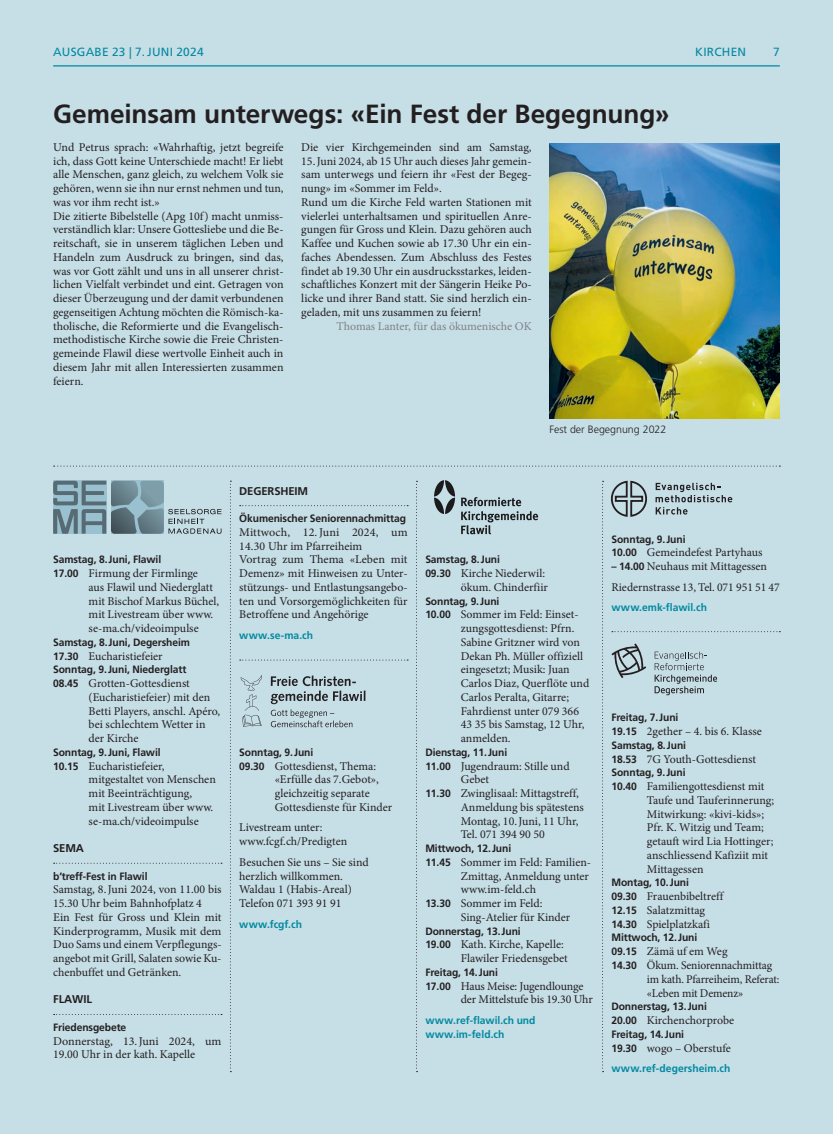
<style>
.page{position:relative;width:833px;height:1134px;background:#c6dee6}
.page>*{position:absolute;margin:0;border:0;box-sizing:border-box;transform-origin:0 0}
.t1{font:700 26.25px "Frutiger LT Std";letter-spacing:-.005em;color:#231f20}
.t2{font:11.88px/13.8px "Minion Pro";color:#231f20}
.t3{font:11.88px "Minion Pro";letter-spacing:-.005em;color:#808285}
.t4{font:11.88px "Frutiger LT Std";letter-spacing:.02em;color:#0289a0}
.t5{font:700 11.25px "Frutiger LT Std";letter-spacing:-.01em;color:#231f20}
.t6{font:700 10.62px "Frutiger LT Std";letter-spacing:-.01em;color:#231f20}
.t7{font:700 10.62px/13.8px "Frutiger LT Std";letter-spacing:.005em;color:#0289a0}
.t8{font:300 10.62px "Frutiger LT Std";color:#231f20}
.s1{font-family:"Frutiger LT Std";font-weight:700;font-size:10.62px}
</style>
<div class="page">
<hr style="left:53px;top:65px;width:727px;height:1px;background:#0289a0">
<svg style="left:54px;top:863px;width:168px;height:1px"></svg>
<svg style="left:54px;top:1014px;width:168px;height:1px"></svg>
<svg style="left:240px;top:505px;width:168px;height:1px"></svg>
<svg style="left:612px;top:631px;width:168px;height:1px"></svg>
<svg style="left:240px;top:659px;width:168px;height:1px"></svg>
<img style="left:549px;top:144px;width:231px;height:275px">
<svg style="left:461px;top:497px;width:77px;height:37px"></svg>
<svg style="left:434px;top:480px;width:21px;height:34px"></svg>
<svg style="left:655px;top:483px;width:77px;height:31px"></svg>
<svg style="left:611px;top:481px;width:36px;height:36px"></svg>
<svg style="left:53px;top:481px;width:168px;height:53px"></svg>
<svg style="left:654px;top:652px;width:63px;height:43px"></svg>
<svg style="left:611px;top:643px;width:35px;height:35px"></svg>
<svg style="left:241px;top:675px;width:21px;height:52px"></svg>
<svg style="left:271px;top:676px;width:94px;height:51px"></svg>
<svg style="left:54px;top:466px;width:726px;height:1px"></svg>
<svg style="left:230px;top:481px;width:1px;height:591px"></svg>
<svg style="left:416px;top:481px;width:1px;height:591px"></svg>
<svg style="left:602px;top:481px;width:1px;height:591px"></svg>
<p class="t4" style="left:53px;top:45px;width:18px">AUSGABE</p>
<p class="t4" style="left:112px;top:45px;width:48px">23 | 7.JUNI</p>
<p class="t4" style="left:176px;top:45px;width:29px">2024</p>
<p class="t4" style="left:695px;top:45px;width:52px">KIRCHEN</p>
<p class="t4" style="left:773px;top:45px;width:8px">7</p>
<h1 class="t1" style="left:53px;top:99px;width:618px">Gemeinsam unterwegs: «Ein Fest der Begegnung»</h1>
<p class="t2" style="left:53px;top:140px;width:232px">Und Petrus sprach: «Wahrhaftig, jetzt begreife ich, dass Gott keine Unterschiede macht! Er liebt alle Menschen, ganz gleich, zu welchem Volk sie gehören, wenn sie ihn nur ernst nehmen und tun, was vor ihm recht ist.»<br>Die zitierte Bibelstelle (Apg 10f) macht unmiss&shy;verständlich klar: Unsere Gottesliebe und die Be&shy;reitschaft, sie in unserem täglichen Leben und Handeln zum Ausdruck zu bringen, sind das, was vor Gott zählt und uns in all unserer christ&shy;lichen Vielfalt verbindet und eint. Getragen von dieser Überzeugung und der damit verbundenen gegenseitigen Achtung möchten die Römisch-ka&shy;tholische, die Reformierte und die Evangelisch&shy;methodistische Kirche sowie die Freie Christen&shy;gemeinde Flawil diese wertvolle Einheit auch in diesem Jahr mit allen Interessierten zusammen feiern.</p>
<p class="t2" style="left:301px;top:140px;width:232px">Die vier Kirchgemeinden sind am Samstag, 15.Juni 2024, ab 15 Uhr auch dieses Jahr gemein&shy;sam unterwegs und feiern ihr «Fest der Begeg&shy;nung» im «Sommer im Feld».<br>Rund um die Kirche Feld warten Stationen mit vielerlei unterhaltsamen und spirituellen Anre&shy;gungen für Gross und Klein. Dazu gehören auch Kaffee und Kuchen sowie ab 17.30 Uhr ein ein&shy;faches Abendessen. Zum Abschluss des Festes findet ab 19.30 Uhr ein ausdrucksstarkes, leiden&shy;schaftliches Konzert mit der Sängerin Heike Po&shy;licke und ihrer Band statt. Sie sind herzlich ein&shy;geladen, mit uns zusammen zu feiern!</p>
<p class="t3" style="left:336px;top:318px;width:197px">Thomas Lanter, für das ökumenische OK</p>
<p class="t8" style="left:549px;top:423px;width:118px">Fest der Begegnung 2022</p>
<p class="t6" style="left:53px;top:553px;width:110px">Samstag, 8.Juni, Flawil</p>
<p class="t2" style="left:89px;top:566px;width:132px;text-indent:-35px"><span class="s1">17.00</span> Firmung der Firmlinge<br>aus Flawil und Niederglatt mit Bischof Markus Büchel, mit Livestream über www. se-ma.ch/videoimpulse</p>
<p class="t6" style="left:53px;top:636px;width:138px">Samstag, 8.Juni, Degersheim</p>
<p class="t2" style="left:53px;top:649px;width:111px"><span class="s1">17.30</span> Eucharistiefeier</p>
<p class="t6" style="left:53px;top:663px;width:135px">Sonntag, 9.Juni, Niederglatt</p>
<p class="t2" style="left:89px;top:676px;width:133px;text-indent:-35px"><span class="s1">08.45</span> Grotten-Gottesdienst (Eucharistiefeier) mit den<br>Betti Players, anschl. Apéro, bei schlechtem Wetter in der Kirche</p>
<p class="t6" style="left:53px;top:746px;width:109px">Sonntag, 9.Juni, Flawil</p>
<p class="t2" style="left:89px;top:759px;width:129px;text-indent:-35px"><span class="s1">10.15</span> Eucharistiefeier, mitgestaltet von Menschen mit Beeinträchtigung,<br>mit Livestream über www. se-ma.ch/videoimpulse</p>
<p class="t5" style="left:53px;top:841px;width:32px">SEMA</p>
<p class="t6" style="left:53px;top:870px;width:96px">b’treff-Fest in Flawil</p>
<p class="t2" style="left:53px;top:883px;width:170px">Samstag, 8.Juni 2024, von 11.00 bis<br>15.30 Uhr beim Bahnhofplatz 4<br>Ein Fest für Gross und Klein mit<br>Kinderprogramm, Musik mit dem<br>Duo Sams und einem Verpflegungs&shy;angebot mit Grill, Salaten sowie Ku&shy;chenbuffet und Getränken.</p>
<p class="t5" style="left:53px;top:993px;width:40px">FLAWIL</p>
<p class="t6" style="left:53px;top:1021px;width:75px">Friedensgebete</p>
<p class="t2" style="left:53px;top:1034px;width:170px">Donnerstag, 13.Juni 2024, um<br>19.00 Uhr in der kath. Kapelle</p>
<p class="t5" style="left:239px;top:484px;width:70px">DEGERSHEIM</p>
<p class="t6" style="left:239px;top:512px;width:168px">Ökumenischer Seniorennachmittag</p>
<p class="t2" style="left:239px;top:525px;width:170px">Mittwoch, 12.Juni 2024, um<br>14.30 Uhr im Pfarreiheim<br>Vortrag zum Thema «Leben mit<br>Demenz» mit Hinweisen zu Unter&shy;stützungs- und Entlastungsangebo&shy;ten und Vorsorgemöglichkeiten für<br>Betroffene und Angehörige</p>
<p class="t7" style="left:239px;top:628px;width:75px">www.se-ma.ch</p>
<p class="t6" style="left:239px;top:746px;width:76px">Sonntag, 9.Juni</p>
<p class="t2" style="left:275px;top:759px;width:119px;text-indent:-35px"><span class="s1">09.30</span> Gottesdienst, Thema: «Erfülle das 7.Gebot», gleichzeitig separate<br>Gottesdienste für Kinder</p>
<p class="t2" style="left:239px;top:821px;width:110px">Livestream unter: www.fcgf.ch/Predigten</p>
<p class="t2" style="left:239px;top:855px;width:131px">Besuchen Sie uns – Sie sind herzlich willkommen.<br>Waldau 1 (Habis-Areal)<br>Telefon 071 393 91 91</p>
<p class="t7" style="left:239px;top:917px;width:64px">www.fcgf.ch</p>
<p class="t6" style="left:425px;top:553px;width:76px">Samstag, 8.Juni</p>
<p class="t2" style="left:425px;top:566px;width:124px;text-align:right"><span class="s1">09.30</span> Kirche Niederwil: ökum. Chinderfiir</p>
<p class="t6" style="left:425px;top:595px;width:76px">Sonntag, 9.Juni</p>
<p class="t2" style="left:461px;top:608px;width:130px;text-indent:-35px"><span class="s1">10.00</span> Sommer im Feld: Einset&shy;zungsgottesdienst: Pfrn.<br>Sabine Gritzner wird von<br>Dekan Ph. Müller offiziell eingesetzt; Musik: Juan<br>Carlos Diaz, Querflöte und<br>Carlos Peralta, Gitarre;<br>Fahrdienst unter 079 366<br>43 35 bis Samstag, 12 Uhr, anmelden.</p>
<p class="t6" style="left:425px;top:746px;width:83px">Dienstag, 11.Juni</p>
<p class="t2" style="left:425px;top:759px;width:146px"><span class="s1">11.00</span> Jugendraum: Stille und</p>
<p class="t2" style="left:461px;top:773px;width:30px">Gebet</p>
<p class="t2" style="left:425px;top:786px;width:155px"><span class="s1">11.30</span> Zwinglisaal: Mittagstreff,</p>
<p class="t2" style="left:461px;top:800px;width:125px">Anmeldung bis spätestens</p>
<p class="t2" style="left:461px;top:814px;width:119px">Montag, 10.Juni, 11 Uhr,</p>
<p class="t2" style="left:461px;top:828px;width:86px">Tel. 071 394 90 50</p>
<p class="t6" style="left:425px;top:842px;width:87px">Mittwoch, 12.Juni</p>
<p class="t2" style="left:425px;top:855px;width:167px"><span class="s1">11.45</span> Sommer im Feld: Familien-</p>
<p class="t2" style="left:461px;top:869px;width:130px">Zmittag, Anmeldung unter</p>
<p class="t2" style="left:461px;top:883px;width:77px">www.im-feld.ch</p>
<p class="t2" style="left:425px;top:896px;width:119px"><span class="s1">13.30</span> Sommer im Feld:</p>
<p class="t2" style="left:461px;top:910px;width:111px">Sing-Atelier für Kinder</p>
<p class="t6" style="left:425px;top:925px;width:97px">Donnerstag, 13.Juni</p>
<p class="t2" style="left:461px;top:938px;width:108px;text-indent:-35px"><span class="s1">19.00</span> Kath. Kirche, Kapelle:<br>Flawiler Friedensgebet</p>
<p class="t6" style="left:425px;top:966px;width:74px">Freitag, 14.Juni</p>
<p class="t2" style="left:461px;top:979px;width:134px;text-indent:-35px"><span class="s1">17.00</span> Haus Meise: Jugendlounge der Mittelstufe bis 19.30 Uhr</p>
<p class="t7" style="left:425px;top:1013px;width:112px">www.ref-flawil.ch und www.im-feld.ch</p>
<p class="t6" style="left:611px;top:533px;width:76px">Sonntag, 9.Juni</p>
<p class="t2" style="left:611px;top:546px;width:152px"><span class="s1">10.00</span> Gemeindefest Partyhaus</p>
<p class="t2" style="left:611px;top:556px;width:170px;line-height:20.6px"><span class="s1">– 14.00</span> Neuhaus mit Mittagessen<br>Riedernstrasse 13, Tel. 071 951 51 47</p>
<p class="t7" style="left:611px;top:601px;width:97px">www.emk-flawil.ch</p>
<p class="t6" style="left:611px;top:711px;width:69px">Freitag, 7.Juni</p>
<p class="t2" style="left:611px;top:725px;width:152px"><span class="s1">19.15</span> 2gether – 4. bis 6. Klasse</p>
<p class="t6" style="left:611px;top:739px;width:76px">Samstag, 8.Juni</p>
<p class="t2" style="left:611px;top:752px;width:146px"><span class="s1">18.53</span> 7G Youth-Gottesdienst</p>
<p class="t6" style="left:611px;top:766px;width:76px">Sonntag, 9.Juni</p>
<p class="t2" style="left:647px;top:780px;width:129px;text-indent:-35px"><span class="s1">10.40</span> Familiengottesdienst mit<br>Taufe und Tauferinnerung;<br>Mitwirkung: «kivi-kids»;<br>Pfr. K. Witzig und Team; getauft wird Lia Hottinger; anschliessend Kafiziit mit<br>Mittagessen</p>
<p class="t6" style="left:611px;top:876px;width:79px">Montag, 10.Juni</p>
<p class="t2" style="left:611px;top:890px;width:113px"><span class="s1">09.30</span> Frauenbibeltreff<br><span class="s1">12.15</span> Salatzmittag<br><span class="s1">14.30</span> Spielplatzkafi</p>
<p class="t6" style="left:611px;top:931px;width:87px">Mittwoch, 12.Juni</p>
<p class="t2" style="left:611px;top:945px;width:118px"><span class="s1">09.15</span> Zämä uf em Weg</p>
<p class="t2" style="left:611px;top:958px;width:162px"><span class="s1">14.30</span> Ökum. Seniorennachmittag</p>
<p class="t2" style="left:647px;top:972px;width:134px">im kath. Pfarreiheim, Referat:</p>
<p class="t2" style="left:647px;top:986px;width:98px">«Leben mit Demenz»</p>
<p class="t6" style="left:611px;top:1000px;width:97px">Donnerstag, 13.Juni</p>
<p class="t2" style="left:611px;top:1013px;width:124px"><span class="s1">20.00</span> Kirchenchorprobe</p>
<p class="t6" style="left:611px;top:1028px;width:74px">Freitag, 14.Juni</p>
<p class="t2" style="left:611px;top:1041px;width:121px"><span class="s1">19.30</span> wogo – Oberstufe</p>
<p class="t7" style="left:611px;top:1061px;width:120px">www.ref-degersheim.ch</p>
</div>
